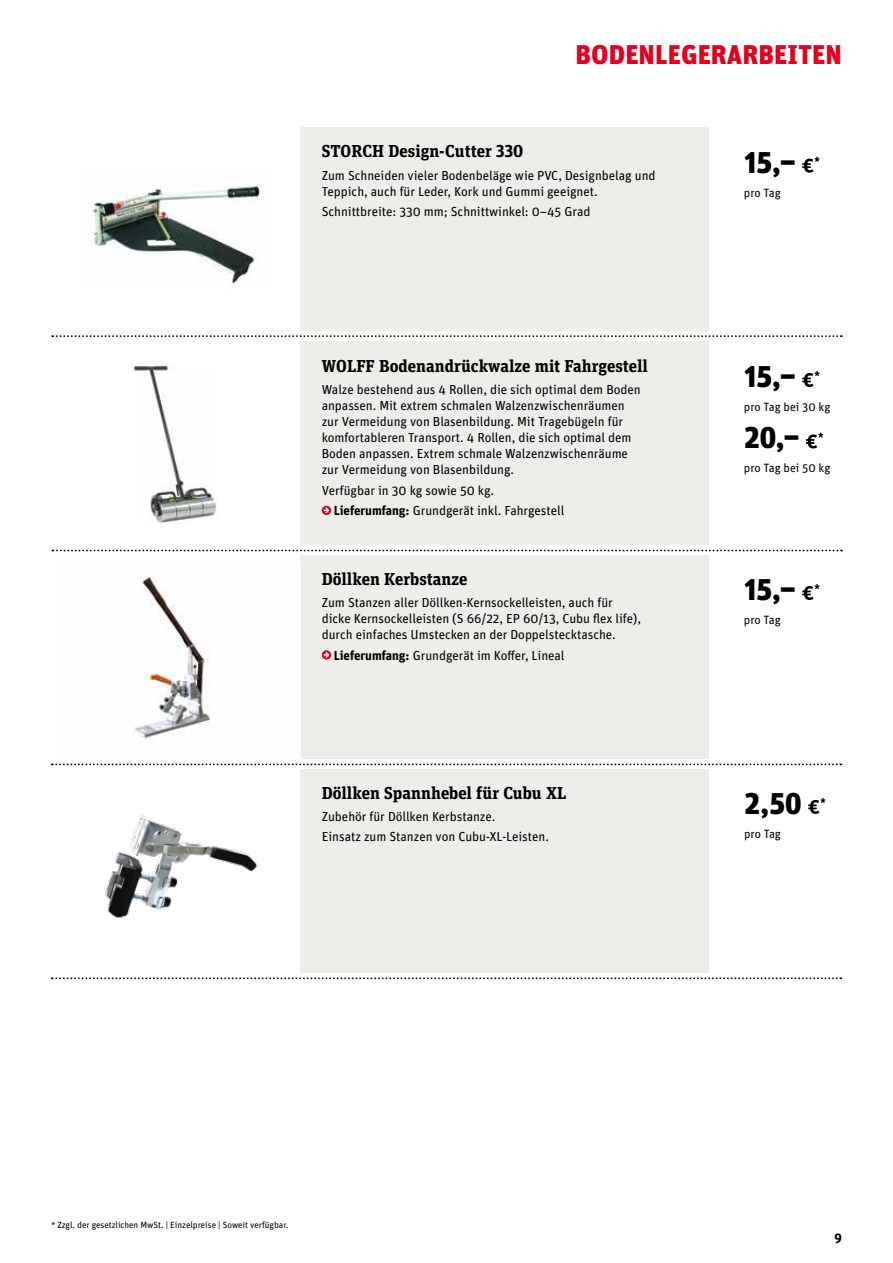
<style>
.page{position:relative;width:893px;height:1263px;background:#fff}
.page>*{position:absolute;margin:0;border:0;box-sizing:border-box;transform-origin:0 0}
.t1{font:900 30px "Unit Pro";letter-spacing:-.03em;color:#000}
.t2{font:900 27px "Unit Pro";letter-spacing:.005em;color:#e3001f}
.t3{font:700 17.25px "Unit Slab OT";color:#000}
.t4{font:700 13.5px "Unit Pro";color:#000}
.t5{font:13.05px/16px "Unit Pro";letter-spacing:-.005em;color:#000}
.t6{font:12px "Unit Pro";letter-spacing:-.005em;color:#000}
.t7{font:9px "Unit Pro";letter-spacing:-.005em;color:#000}
.s1{font-weight:700}
</style>
<div class="page">
<div style="left:300px;top:128px;width:408px;height:203px;background:#eeedea"></div>
<div style="left:300px;top:341px;width:408px;height:204px;background:#eeedea"></div>
<svg style="left:52px;top:335px;width:790px;height:2px"></svg>
<div style="left:300px;top:556px;width:408px;height:203px;background:#eeedea"></div>
<div style="left:300px;top:770px;width:408px;height:203px;background:#eeedea"></div>
<svg style="left:52px;top:763px;width:789px;height:2px"></svg>
<svg style="left:52px;top:550px;width:790px;height:1px"></svg>
<svg style="left:52px;top:977px;width:789px;height:2px"></svg>
<svg style="left:802px;top:584px;width:18px;height:16px"></svg>
<svg style="left:322px;top:650px;width:9px;height:10px"></svg>
<svg style="left:324px;top:652px;width:5px;height:6px"></svg>
<img style="left:134px;top:571px;width:76px;height:168px">
<svg style="left:802px;top:157px;width:18px;height:16px"></svg>
<img style="left:88px;top:185px;width:173px;height:99px">
<svg style="left:802px;top:371px;width:18px;height:16px"></svg>
<svg style="left:806px;top:433px;width:17px;height:15px"></svg>
<svg style="left:322px;top:506px;width:9px;height:9px"></svg>
<svg style="left:324px;top:507px;width:5px;height:6px"></svg>
<img style="left:133px;top:363px;width:84px;height:160px">
<svg style="left:808px;top:798px;width:17px;height:16px"></svg>
<img style="left:105px;top:815px;width:153px;height:103px">
<h2 class="t2" style="left:575px;top:34px;width:268px">BODENLEGERARBEITEN</h2>
<h3 class="t3" style="left:322px;top:140px;width:203px">STORCH Design-Cutter 330</h3>
<p class="t5" style="left:322px;top:167px;width:335px">Zum Schneiden vieler Bodenbeläge wie PVC, Designbelag und<br>Teppich, auch für Leder, Kork und Gummi geeignet.</p>
<p class="t5" style="left:322px;top:203px;width:270px">Schnittbreite: 330 mm; Schnittwinkel: 0–45 Grad</p>
<h3 class="t3" style="left:322px;top:355px;width:328px">WOLFF Bodenandrückwalze mit Fahrgestell</h3>
<p class="t5" style="left:322px;top:381px;width:320px">Walze bestehend aus 4 Rollen, die sich optimal dem Boden anpassen. Mit extrem schmalen Walzenzwischenräumen zur Vermeidung von Blasenbildung. Mit Tragebügeln für komfortableren Transport. 4 Rollen, die sich optimal dem Boden anpassen. Extrem schmale Walzenzwischenräume zur Vermeidung von Blasenbildung.</p>
<p class="t5" style="left:334px;top:479px;width:232px;line-height:20.2px;text-indent:-12px">Verfügbar in 30 kg sowie 50 kg.<br><span class="s1">Lieferumfang:</span> Grundgerät inkl. Fahrgestell</p>
<h3 class="t3" style="left:322px;top:568px;width:147px">Döllken Kerbstanze</h3>
<p class="t5" style="left:322px;top:594px;width:321px">Zum Stanzen aller Döllken-Kernsockelleisten, auch für dicke Kernsockelleisten (S 66/22, EP 60/13, Cubu flex life), durch einfaches Umstecken an der Doppelstecktasche.</p>
<p class="t5" style="left:334px;top:646px;width:232px"><span class="s1">Lieferumfang:</span> Grundgerät im Koffer, Lineal</p>
<h3 class="t3" style="left:322px;top:781px;width:246px">Döllken Spannhebel für Cubu XL</h3>
<p class="t5" style="left:322px;top:806px;width:229px;line-height:20.2px">Zubehör für Döllken Kerbstanze.<br>Einsatz zum Stanzen von Cubu-XL-Leisten.</p>
<h1 class="t1" style="left:744px;top:140px;width:53px">15,–</h1>
<p class="t6" style="left:744px;top:184px;width:38px">pro Tag</p>
<h1 class="t1" style="left:744px;top:354px;width:53px">15,–</h1>
<p class="t6" style="left:744px;top:398px;width:88px">pro Tag bei 30 kg</p>
<h1 class="t1" style="left:744px;top:415px;width:57px">20,–</h1>
<p class="t6" style="left:744px;top:460px;width:88px">pro Tag bei 50 kg</p>
<h1 class="t1" style="left:744px;top:567px;width:53px">15,–</h1>
<p class="t6" style="left:744px;top:611px;width:38px">pro Tag</p>
<h1 class="t1" style="left:744px;top:781px;width:59px">2,50</h1>
<p class="t6" style="left:744px;top:825px;width:38px">pro Tag</p>
<p class="t7" style="left:51px;top:1218px;width:239px">* Zzgl. der gesetzlichen MwSt. | Einzelpreise | Soweit verfügbar.</p>
<p class="t4" style="left:834px;top:1228px;width:9px">9</p>
</div>
